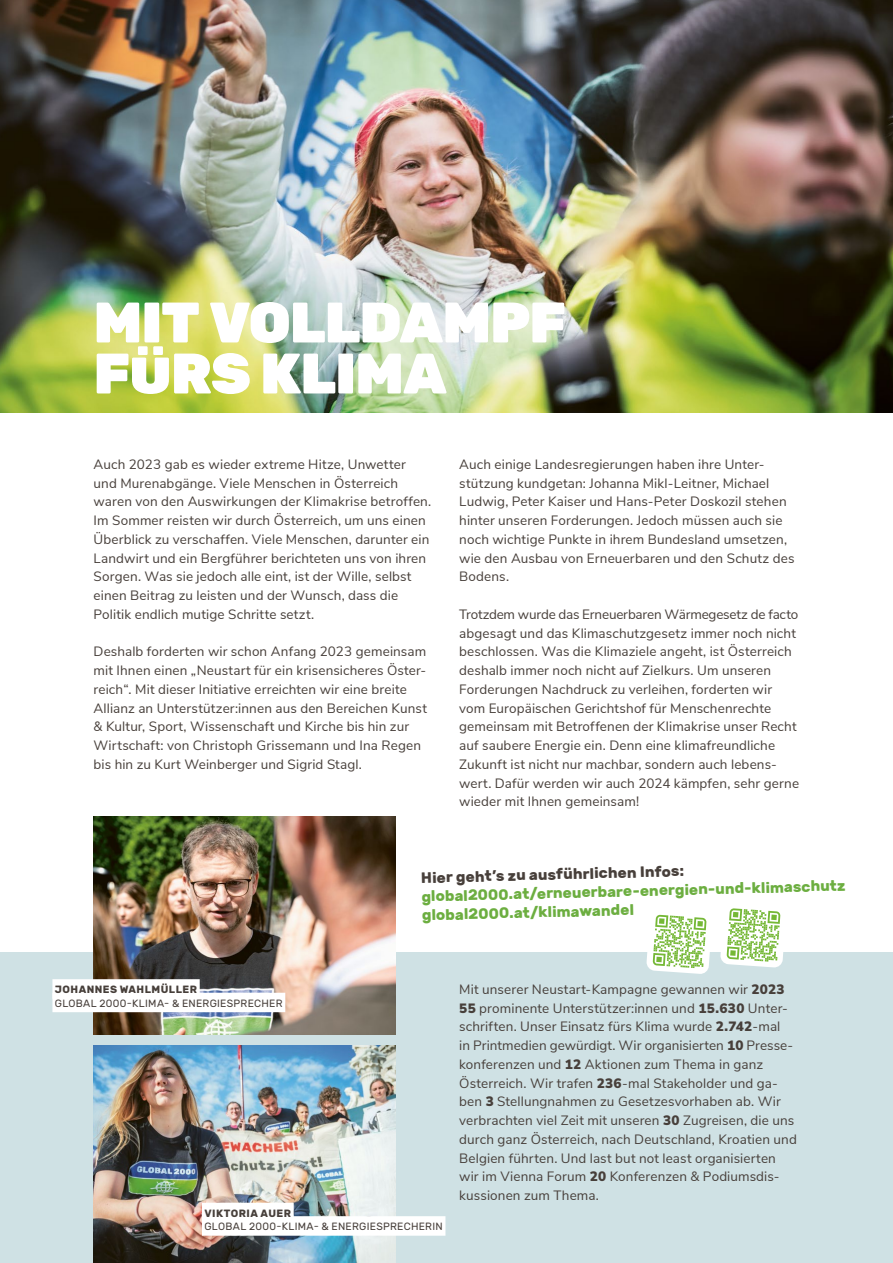
<style>
.page{position:relative;width:893px;height:1263px;background:#fff}
.page>*{position:absolute;margin:0;border:0;box-sizing:border-box;transform-origin:0 0}
.t1{font:900 57px/51px "Rubik";letter-spacing:-.015em;color:#fff}
.t2{font:700 15px/17.9px "Rubik";color:#6cae40}
.t3{font:700 15px "Rubik";color:#473f3a}
.t4{font:13.5px/18.8px "Nunito Sans";letter-spacing:.01em;color:#473f3a}
.t5{font:10.5px "Rubik";letter-spacing:.03em;color:#473f3a}
.t6{font:700 10.5px "Rubik";letter-spacing:.04em;color:#473f3a}
.s1{font-size:51.3px}
.s2{font-weight:900}
</style>
<div class="page">
<div style="left:0;top:952px;width:893px;height:311px;background:#cfe1e4"></div>
<img style="left:0;top:0;width:893px;height:412px">
<img style="left:94px;top:1045px;width:301px;height:218px">
<img style="left:94px;top:817px;width:301px;height:217px">
<div style="left:202px;top:1203px;width:92px;height:19px;background:#fff"></div>
<div style="left:202px;top:1216px;width:243px;height:20px;background:#fff"></div>
<div style="left:52px;top:979px;width:148px;height:20px;background:#fff"></div>
<div style="left:52px;top:993px;width:233px;height:19px;background:#fff"></div>
<svg style="left:646px;top:914px;width:64px;height:60px"></svg>
<svg style="left:720px;top:908px;width:64px;height:60px"></svg>
<h1 class="t1" style="left:94px;top:299px;width:474px">MIT VOLLDAMPF<br>F<span class="s1">Ü</span>RS KLIMA</h1>
<p class="t4" style="left:94px;top:454px;width:339px">Auch 2023 gab es wieder extreme Hitze, Unwetter und Murenabgänge. Viele Menschen in Österreich waren von den Auswirkungen der Klimakrise betroffen.<br>Im Sommer reisten wir durch Österreich, um uns einen Überblick zu verschaffen. Viele Menschen, darunter ein Landwirt und ein Bergführer berichteten uns von ihren Sorgen. Was sie jedoch alle eint, ist der Wille, selbst einen Beitrag zu leisten und der Wunsch, dass die Politik endlich mutige Schritte setzt.</p>
<p class="t4" style="left:94px;top:641px;width:335px">Deshalb forderten wir schon Anfang 2023 gemeinsam mit Ihnen einen „Neustart für ein krisensicheres Öster&shy;reich“. Mit dieser Initiative erreichten wir eine breite Allianz an Unterstützer:innen aus den Bereichen Kunst &amp; Kultur, Sport, Wissenschaft und Kirche bis hin zur Wirtschaft: von Christoph Grissemann und Ina Regen bis hin zu Kurt Weinberger und Sigrid Stagl.</p>
<p class="t4" style="left:459px;top:454px;width:337px">Auch einige Landesregierungen haben ihre Unter&shy;stützung kundgetan: Johanna Mikl-Leitner, Michael Ludwig, Peter Kaiser und Hans-Peter Doskozil stehen hinter unseren Forderungen. Jedoch müssen auch sie noch wichtige Punkte in ihrem Bundesland umsetzen, wie den Ausbau von Erneuerbaren und den Schutz des Bodens.</p>
<p class="t4" style="left:459px;top:604px;width:341px">Trotzdem wurde das Erneuerbaren Wärmegesetz de facto abgesagt und das Klimaschutzgesetz immer noch nicht beschlossen. Was die Klimaziele angeht, ist Österreich deshalb immer noch nicht auf Zielkurs. Um unseren Forderungen Nachdruck zu verleihen, forderten wir vom Europäischen Gerichtshof für Menschenrechte gemeinsam mit Betroffenen der Klimakrise unser Recht auf saubere Energie ein. Denn eine klimafreundliche Zukunft ist nicht nur machbar, sondern auch lebens&shy;wert. Dafür werden wir auch 2024 kämpfen, sehr gerne wieder mit Ihnen gemeinsam!</p>
<p class="t6" style="left:55px;top:984px;width:144px">JOHANNES WAHLMÜLLER</p>
<p class="t5" style="left:55px;top:997px;width:229px">GLOBAL 2000-KLIMA- &amp; ENERGIESPRECHER</p>
<p class="t3" style="left:421px;top:870px;width:264px;rotate:-2deg">Hier geht’s zu ausführlichen Infos:</p>
<p class="t2" style="left:421px;top:890px;width:426px;rotate:-2deg">global2000.at/erneuerbare-energien-und-klimaschutz global2000.at/klimawandel</p>
<p class="t4" style="left:459px;top:979px;width:339px">Mit unserer Neustart-Kampagne gewannen wir <span class="s2">2023<br>55</span> prominente Unterstützer:innen und <span class="s2">15.630</span> Unter&shy;schriften. Unser Einsatz fürs Klima wurde <span class="s2">2.742</span>-mal<br>in Printmedien gewürdigt. Wir organisierten <span class="s2">10</span> Presse&shy;konferenzen und <span class="s2">12</span> Aktionen zum Thema in ganz Österreich. Wir trafen <span class="s2">236</span>-mal Stakeholder und ga&shy;ben <span class="s2">3</span> Stellungnahmen zu Gesetzesvorhaben ab. Wir verbrachten viel Zeit mit unseren <span class="s2">30</span> Zugreisen, die uns durch ganz Österreich, nach Deutschland, Kroatien und Belgien führten. Und last but not least organisierten wir im Vienna Forum <span class="s2">20</span> Konferenzen &amp; Podiumsdis&shy;kussionen zum Thema.</p>
<p class="t6" style="left:204px;top:1207px;width:88px">VIKTORIA AUER</p>
<p class="t5" style="left:204px;top:1221px;width:240px">GLOBAL 2000-KLIMA- &amp; ENERGIESPRECHERIN</p>
</div>
